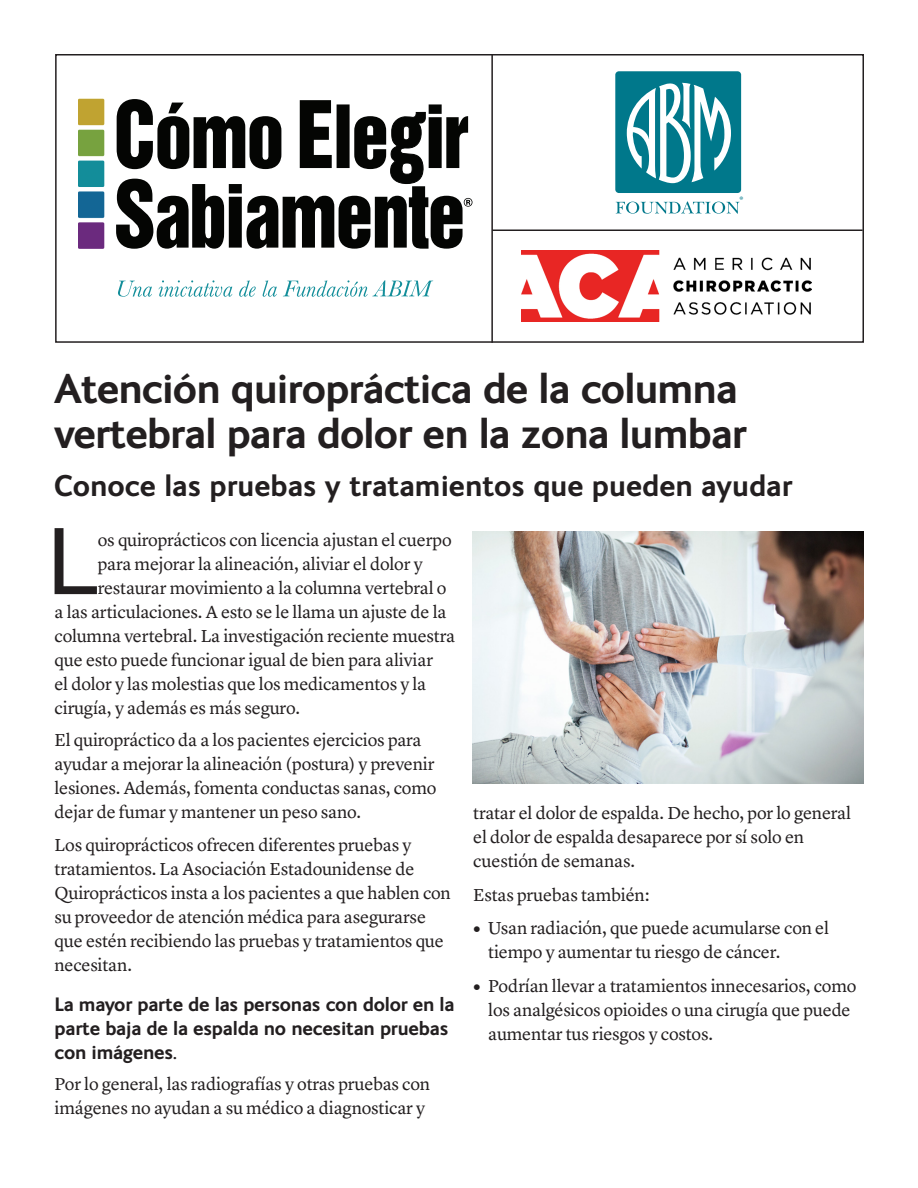
<style>
.page{position:relative;width:918px;height:1188px;background:#fff}
.page>*{position:absolute;margin:0;border:0;box-sizing:border-box;transform-origin:0 0}
.Body_DropCap_First_P{font:91.95px "Helvetica";color:#231f20}
.MainHeadline{font:700 42px/45px "FS Ingrid";letter-spacing:-.02em;color:#231f20}
.Subhead{font:700 30px "FS Ingrid";color:#231f20}
.Body_Subhead{font:700 19.5px/24px "FS Ingrid";letter-spacing:-.01em;color:#231f20}
.Body_12_16{font:18px/24px "Lyon Text";letter-spacing:-.01em;color:#231f20}
.Body_DropCap_First_P-2{font:18px "Lyon Text";letter-spacing:-.01em;color:#231f20}
.t1{font:600 9.45px "New Baskerville";color:#00788b}
.s1{font-family:"FS Ingrid";font-weight:700}
</style>
<div class="page">
<img style="left:472px;top:531px;width:392px;height:253px">
<div style="left:55px;top:54px;width:809px;height:289px;border:2px solid #231f20"></div>
<hr style="left:492px;top:230px;width:371px;height:1px;background:#231f20">
<hr style="left:491px;top:54px;width:2px;height:289px;background:#231f20">
<div style="left:615px;top:71px;width:126px;height:122px;background:#00788b;border-radius:4px"></div>
<svg style="left:627px;top:83px;width:104px;height:100px"></svg>
<svg style="left:616px;top:202px;width:123px;height:12px"></svg>
<img style="left:79px;top:98px;width:26px;height:151px">
<svg style="left:118px;top:280px;width:315px;height:17px"></svg>
<svg style="left:116px;top:99px;width:356px;height:150px"></svg>
<img style="left:521px;top:250px;width:291px;height:72px">
<p class="t1" style="left:739px;top:194px;width:5px">®</p>
<p class="MainHeadline" style="left:54px;top:364px;width:695px">Atención quiropráctica de la columna vertebral para dolor en la zona lumbar</p>
<p class="Subhead" style="left:54px;top:466px;width:740px">Conoce las pruebas y tratamientos que pueden ayudar</p>
<p class="Body_DropCap_First_P" style="left:48px;top:491px;width:53px">L</p>
<p class="Body_DropCap_First_P-2" style="left:98px;top:526px;width:356px">os quiroprácticos con licencia ajustan el cuerpo</p>
<p class="Body_DropCap_First_P-2" style="left:98px;top:550px;width:326px">para mejorar la alineación, aliviar el dolor y</p>
<p class="Body_DropCap_First_P-2" style="left:98px;top:574px;width:350px">restaurar movimiento a la columna vertebral o</p>
<p class="Body_DropCap_First_P-2" style="left:55px;top:598px;width:393px">a las articulaciones. A esto se le llama un ajuste de la</p>
<p class="Body_DropCap_First_P-2" style="left:55px;top:622px;width:402px">columna vertebral. La investigación reciente muestra</p>
<p class="Body_DropCap_First_P-2" style="left:55px;top:646px;width:380px">que esto puede funcionar igual de bien para aliviar</p>
<p class="Body_DropCap_First_P-2" style="left:55px;top:670px;width:373px">el dolor y las molestias que los medicamentos y la</p>
<p class="Body_DropCap_First_P-2" style="left:55px;top:694px;width:247px">cirugía, y además es más seguro.</p>
<p class="Body_12_16" style="left:55px;top:727px;width:383px">El quiropráctico da a los pacientes ejercicios para ayudar a mejorar la alineación (postura) y prevenir lesiones. Además, fomenta conductas sanas, como dejar de fumar y mantener un peso sano.</p>
<p class="Body_12_16" style="left:55px;top:832px;width:398px">Los quiroprácticos ofrecen diferentes pruebas y tratamientos. La Asociación Estadounidense de Quiroprácticos insta a los pacientes a que hablen con su proveedor de atención médica para asegurarse que estén recibiendo las pruebas y tratamientos que necesitan.</p>
<p class="Body_Subhead" style="left:55px;top:992px;width:402px">La mayor parte de las personas con dolor en la parte baja de la espalda no necesitan pruebas con imágenes.</p>
<p class="Body_12_16" style="left:55px;top:1071px;width:377px">Por lo general, las radiografías y otras pruebas con imágenes no ayudan a su médico a diagnosticar y</p>
<p class="Body_12_16" style="left:473px;top:800px;width:379px">tratar el dolor de espalda. De hecho, por lo general el dolor de espalda desaparece por sí solo en cuestión de semanas.</p>
<p class="Body_12_16" style="left:473px;top:881px;width:178px">Estas pruebas también:</p>
<p class="Body_12_16" style="left:488px;top:914px;width:342px;text-indent:-15px"><span class="s1">•</span> Usan radiación, que puede acumularse con el tiempo y aumentar tu riesgo de cáncer.</p>
<p class="Body_12_16" style="left:488px;top:972px;width:370px;text-indent:-15px"><span class="s1">•</span> Podrían llevar a tratamientos innecesarios, como los analgésicos opioides o una cirugía que puede aumentar tus riesgos y costos.</p>
</div>
